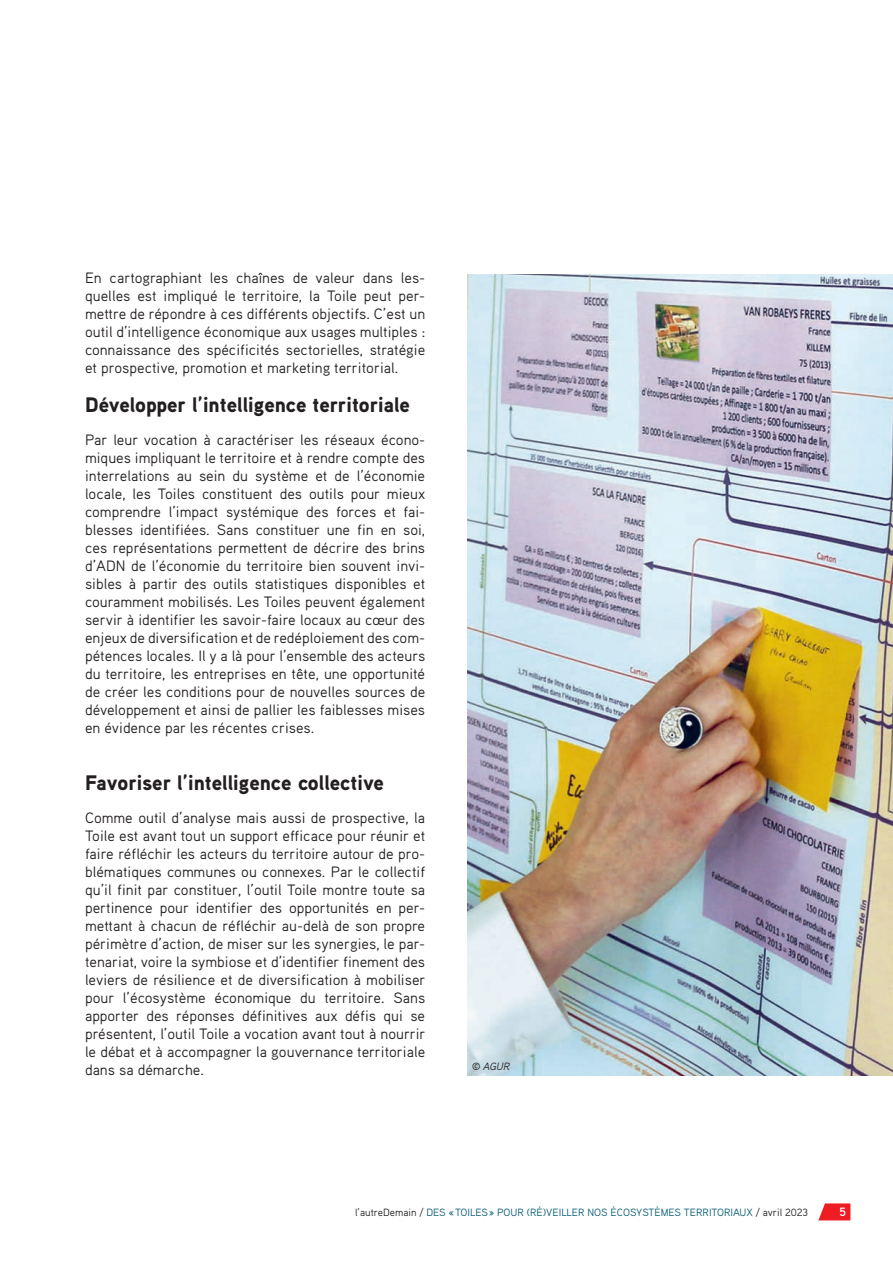
<style>
.page{position:relative;width:893px;height:1263px;background:#fff}
.page>*{position:absolute;margin:0;border:0;box-sizing:border-box;transform-origin:0 0}
.t1{font:900 21px "Aaux Pro OT";color:#231f20}
.t2{font:15px/18px "Aaux Pro OT";color:#231f20;text-align:justify}
.t3{font:700 12px "Aaux Pro OT";color:#fff}
.t4{font:10.5px "Aaux Pro OT";color:#035973}
.t5{font:italic 10.5px "Aaux Pro OT";color:#231f20}
.s1{color:#231f20}
</style>
<div class="page">
<svg style="left:818px;top:1203px;width:32px;height:17px"></svg>
<img style="left:468px;top:274px;width:425px;height:801px">
<p class="t2" style="left:85px;top:268px;width:342px">En cartographiant les chaînes de valeur dans les&shy;quelles est impliqué le territoire, la Toile peut per&shy;mettre de répondre à ces différents objectifs. C’est un outil d’intelligence économique aux usages multiples : connaissance des spécificités sectorielles, stratégie et prospective, promotion et marketing territorial.</p>
<h1 class="t1" style="left:85px;top:391px;width:326px">Développer l’intelligence territoriale</h1>
<p class="t2" style="left:85px;top:430px;width:342px">Par leur vocation à caractériser les réseaux écono&shy;miques impliquant le territoire et à rendre compte des interrelations au sein du système et de l’économie locale, les Toiles constituent des outils pour mieux comprendre l’impact systémique des forces et fai&shy;blesses identifiées. Sans constituer une fin en soi, ces représentations permettent de décrire des brins d’ADN de l’économie du territoire bien souvent invi&shy;sibles à partir des outils statistiques disponibles et couramment mobilisés. Les Toiles peuvent également servir à identifier les savoir-faire locaux au cœur des enjeux de diversification et de redéploiement des com&shy;pétences locales. Il y a là pour l’ensemble des acteurs du territoire, les entreprises en tête, une opportunité de créer les conditions pour de nouvelles sources de développement et ainsi de pallier les faiblesses mises en évidence par les récentes crises.</p>
<h1 class="t1" style="left:85px;top:769px;width:300px">Favoriser l’intelligence collective</h1>
<p class="t2" style="left:85px;top:808px;width:342px">Comme outil d’analyse mais aussi de prospective, la Toile est avant tout un support efficace pour réunir et faire réfléchir les acteurs du territoire autour de pro&shy;blématiques communes ou connexes. Par le collectif qu’il finit par constituer, l’outil Toile montre toute sa pertinence pour identifier des opportunités en per&shy;mettant à chacun de réfléchir au-delà de son propre périmètre d’action, de miser sur les synergies, le par&shy;tenariat, voire la symbiose et d’identifier finement des leviers de résilience et de diversification à mobiliser pour l’écosystème économique du territoire. Sans apporter des réponses définitives aux défis qui se présentent, l’outil Toile a vocation avant tout à nourrir le débat et à accompagner la gouvernance territoriale dans sa démarche.</p>
<p class="t5" style="left:472px;top:1059px;width:39px">© AGUR</p>
<p class="t4" style="left:355px;top:1205px;width:454px"><span class="s1">l’autreDemain /</span> DES «TOILES» POUR (RÉ)VEILLER NOS ÉCOSYSTÈMES TERRITORIAUX <span class="s1">/ avril 2023</span></p>
<p class="t3" style="left:840px;top:1204px;width:8px">5</p>
</div>
